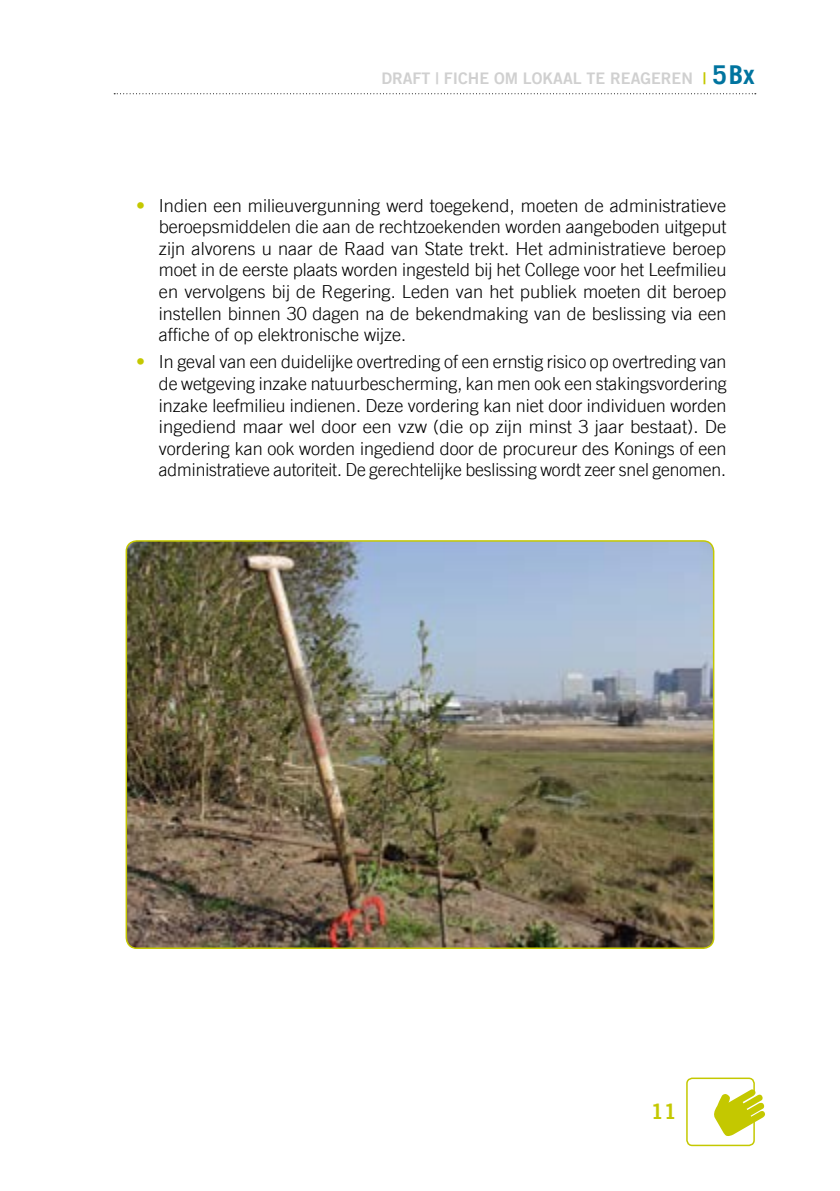
<style>
.page{position:relative;width:840px;height:1191px;background:#fff}
.page>*{position:absolute;margin:0;border:0;box-sizing:border-box;transform-origin:0 0}
.t1{font:21px "Trade Gothic Bold Two";color:#c4c800}
.t2{font:300 18px/21.6px "Trade Gothic";color:#000;text-align:justify}
.t3{font:16px "Trade Gothic Bold Two";color:#d0d0d0}
.s1{color:#c4c800}
.s2{font-family:"Trade Gothic";font-weight:700;font-size:26px;color:#00749f}
.s3{font-family:"Trade Gothic Bold Two";font-weight:400;color:#c4c800}
</style>
<div class="page">
<svg style="left:114px;top:93px;width:641px;height:1px"></svg>
<div style="left:685px;top:1077px;width:69px;height:69px;border:2px solid #c4c800;border-radius:5px"></div>
<svg style="left:714px;top:1089px;width:51px;height:47px"></svg>
<img style="left:128px;top:541px;width:585px;height:407px">
<div style="left:125px;top:540px;width:589px;height:409px;border:2px solid #c4c800;border-radius:10px"></div>
<p class="t3" style="left:381px;top:69px;width:374px">DRAFT | FICHE OM LOKAAL TE REAGEREN <span class="s1">|</span> <span class="s2">5Bx</span></p>
<p class="t2" style="left:159px;top:194px;width:568px;text-indent:-23px"><span class="s3">•</span> Indien een milieuvergunning werd toegekend, moeten de administratieve beroepsmiddelen die aan de rechtzoekenden worden aangeboden uitgeput zijn alvorens u naar de Raad van State trekt. Het administratieve beroep moet in de eerste plaats worden ingesteld bij het College voor het Leefmilieu en vervolgens bij de Regering. Leden van het publiek moeten dit beroep instellen binnen 30 dagen na de bekendmaking van de beslissing via een affiche of op elektronische wijze.</p>
<p class="t2" style="left:159px;top:351px;width:569px;text-indent:-23px"><span class="s3">•</span> In geval van een duidelijke overtreding of een ernstig risico op overtreding van de wetgeving inzake natuurbescherming, kan men ook een stakingsvordering inzake leefmilieu indienen. Deze vordering kan niet door individuen worden ingediend maar wel door een vzw (die op zijn minst 3 jaar bestaat). De vordering kan ook worden ingediend door de procureur des Konings of een administratieve autoriteit. De gerechtelijke beslissing wordt zeer snel genomen.</p>
<p class="t1" style="left:650px;top:1099px;width:27px">11</p>
</div>
